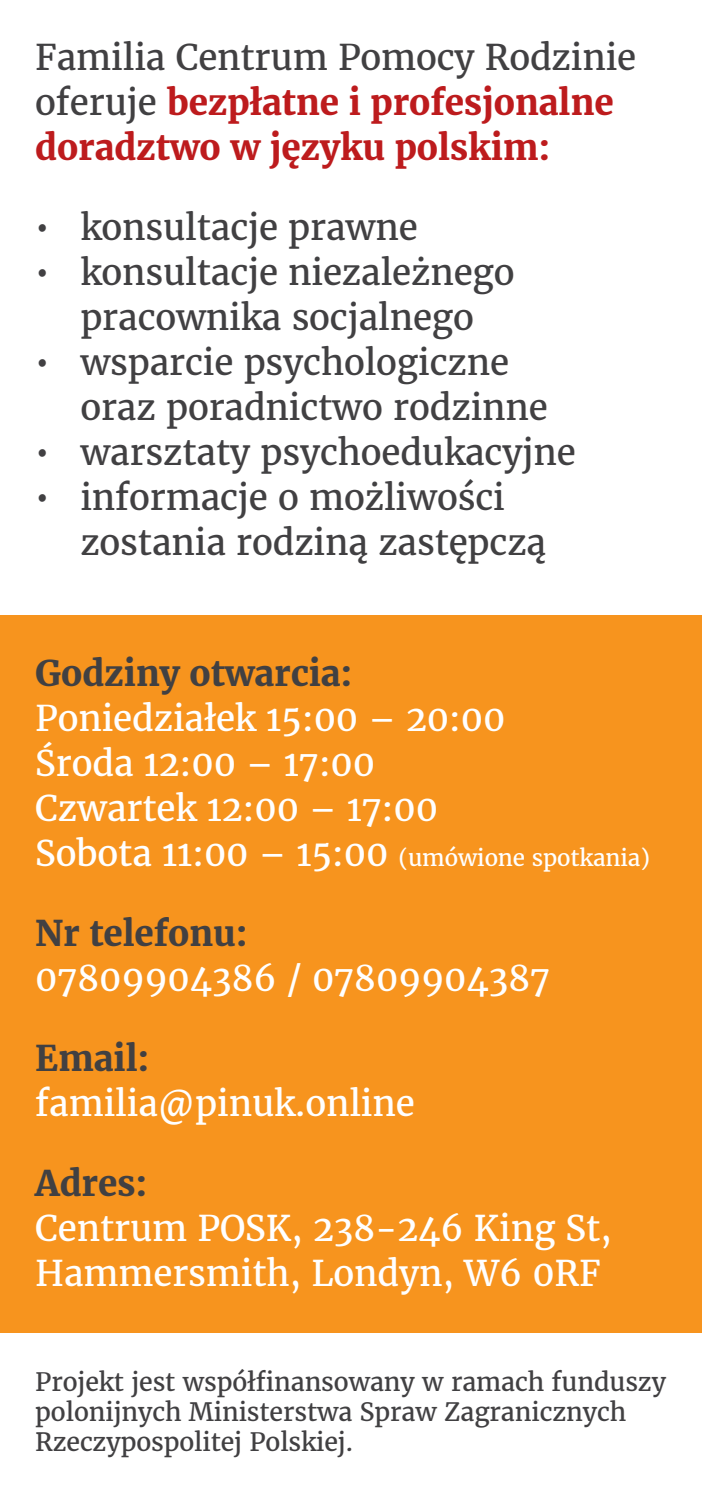
<style>
.page{position:relative;width:702px;height:1489px;background:#fff}
.page>*{position:absolute;margin:0;border:0;box-sizing:border-box;transform-origin:0 0}
.t1{font:35px/45px "Merriweather";letter-spacing:-.005em;color:#414042}
.t2{font:35px/45px "Merriweather";letter-spacing:-.005em;color:#fff}
.t3{font:700 35px/45px "Merriweather";letter-spacing:-.005em;color:#bd1b1d}
.t4{font:700 35px "Merriweather";letter-spacing:-.005em;color:#414042}
.t5{font:25px/30px "Merriweather";letter-spacing:-.005em;color:#414042}
.t6{font:22.5px "Merriweather";letter-spacing:-.005em;color:#fff}
.s1{font-weight:400;color:#414042}
.s2{font-size:35px}
</style>
<div class="page">
<div style="left:0;top:615px;width:702px;height:717px;background:#f7941e"></div>
<p class="t3" style="left:35px;top:34px;width:602px"><span class="s1">Familia Centrum Pomocy Rodzinie oferuje</span> bezpłatne i profesjonalne doradztwo w języku polskim:</p>
<p class="t1" style="left:35px;top:204px;width:384px">• konsultacje prawne</p>
<p class="t1" style="left:35px;top:249px;width:481px;text-align:center">• konsultacje niezależnego pracownika socjalnego</p>
<p class="t1" style="left:80px;top:339px;width:469px;text-indent:-45px">• wsparcie psychologiczne oraz poradnictwo rodzinne</p>
<p class="t1" style="left:35px;top:429px;width:542px">• warsztaty psychoedukacyjne</p>
<p class="t1" style="left:80px;top:474px;width:467px;text-indent:-45px">• informacje o możliwości zostania rodziną zastępczą</p>
<p class="t4" style="left:35px;top:650px;width:319px">Godziny otwarcia:</p>
<p class="t2" style="left:35px;top:695px;width:471px">Poniedziałek 15:00 – 20:00<br>Środa 12:00 – 17:00<br>Czwartek 12:00 – 17:00</p>
<p class="t6" style="left:35px;top:842px;width:616px"><span class="s2">Sobota 11:00 – 15:00</span> (umówione spotkania)</p>
<p class="t4" style="left:35px;top:910px;width:214px">Nr telefonu:</p>
<p class="t2" style="left:35px;top:955px;width:516px">07809904386 / 07809904387</p>
<p class="t4" style="left:35px;top:1035px;width:116px">Email:</p>
<p class="t2" style="left:35px;top:1080px;width:381px">familia@pinuk.online</p>
<p class="t4" style="left:35px;top:1160px;width:114px">Adres:</p>
<p class="t2" style="left:35px;top:1205px;width:578px">Centrum POSK, 238-246 King St,<br>Hammersmith, Londyn, W6 0RF</p>
<p class="t5" style="left:35px;top:1366px;width:632px">Projekt jest współfinansowany w ramach funduszy polonijnych Ministerstwa Spraw Zagranicznych<br>Rzeczypospolitej Polskiej.</p>
</div>
